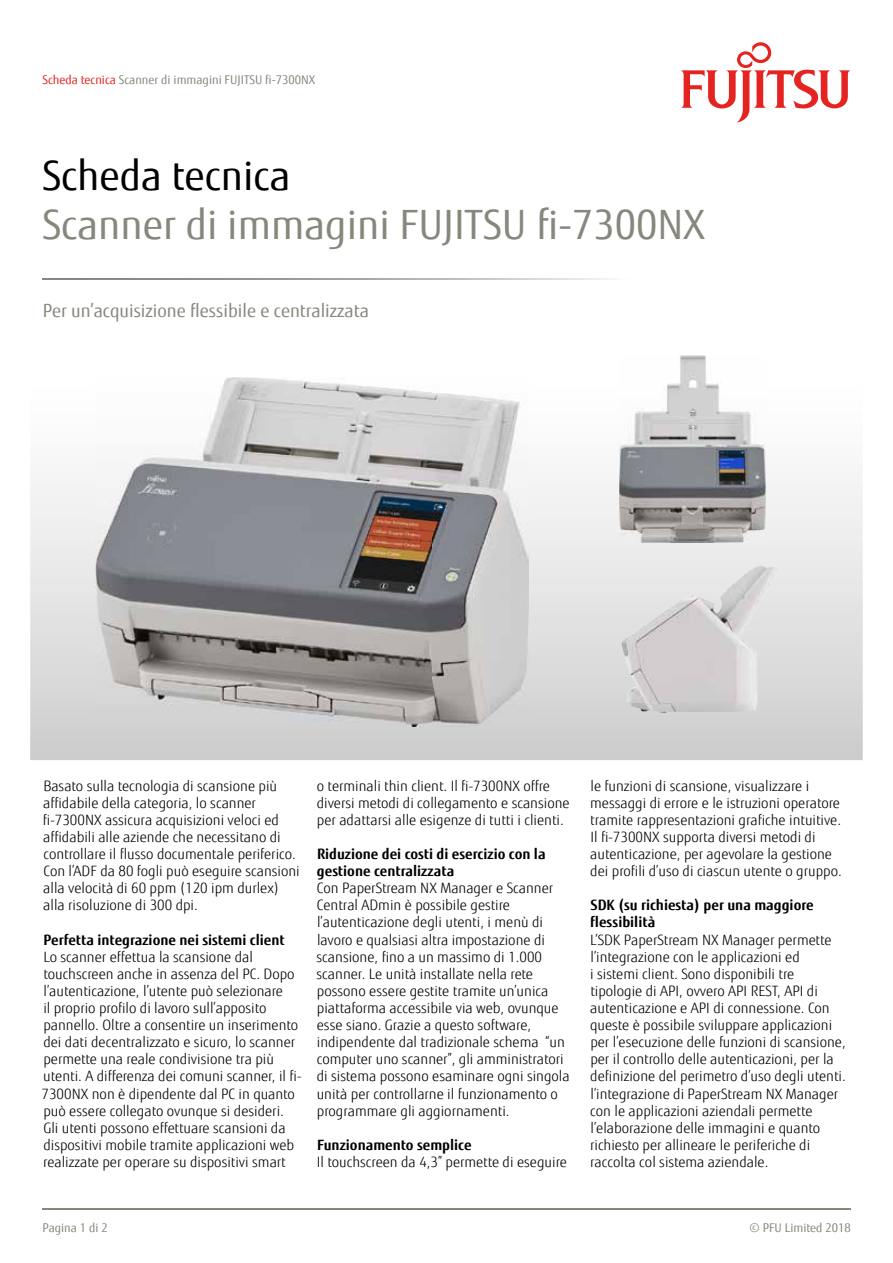
<style>
.page{position:relative;width:893px;height:1263px;background:#fff}
.page>*{position:absolute;margin:0;border:0;box-sizing:border-box;transform-origin:0 0}
.t1{font:40.5px "Fujitsu Sans";color:#87877d}
.t2{font:40.5px "Fujitsu Sans";color:#000}
.t3{font:18px "Fujitsu Sans";color:#87877d}
.t4{font:300 14.25px/17.1px "Fujitsu Sans";color:#000}
.t5{font:700 14.25px/17.1px "Fujitsu Sans";color:#000}
.t6{font:12px "Fujitsu Sans";color:#87877d}
.s1{color:#e52421}
</style>
<div class="page">
<svg style="left:681px;top:43px;width:169px;height:80px"></svg>
<svg style="left:43px;top:278px;width:567px;height:2px"></svg>
<svg style="left:30px;top:377px;width:833px;height:383px"></svg>
<img style="left:621px;top:567px;width:134px;height:146px">
<img style="left:95px;top:378px;width:434px;height:348px">
<img style="left:619px;top:355px;width:147px;height:187px">
<hr style="left:454px;top:1208px;width:396px;height:1px;background:#87877d">
<svg style="left:439px;top:1208px;width:15px;height:1px"></svg>
<hr style="left:43px;top:1208px;width:396px;height:1px;background:#87877d">
<p class="t6" style="left:43px;top:73px;width:274px"><span class="s1">Scheda tecnica</span> Scanner di immagini FUJITSU fi-7300NX</p>
<h1 class="t2" style="left:43px;top:152px;width:249px">Scheda tecnica</h1>
<h1 class="t1" style="left:43px;top:200px;width:664px">Scanner di immagini FUJITSU fi-7300NX</h1>
<p class="t3" style="left:43px;top:300px;width:328px">Per un’acquisizione flessibile e centralizzata</p>
<p class="t4" style="left:43px;top:777px;width:258px">Basato sulla tecnologia di scansione più affidabile della categoria, lo scanner fi-7300NX assicura acquisizioni veloci ed affidabili alle aziende che necessitano di controllare il flusso documentale periferico.<br>Con l’ADF da 80 fogli può eseguire scansioni alla velocità di 60 ppm (120 ipm durlex) alla risoluzione di 300 dpi.</p>
<p class="t5" style="left:44px;top:931px;width:243px">Perfetta integrazione nei sistemi client</p>
<p class="t4" style="left:42px;top:948px;width:261px">Lo scanner effettua la scansione dal touchscreen anche in assenza del PC. Dopo l’autenticazione, l’utente può selezionare<br>il proprio profilo di lavoro sull’apposito pannello. Oltre a consentire un inserimento dei dati decentralizzato e sicuro, lo scanner permette una reale condivisione tra più utenti. A differenza dei comuni scanner, il fi-7300NX non è dipendente dal PC in quanto può essere collegato ovunque si desideri.<br>Gli utenti possono effettuare scansioni da dispositivi mobile tramite applicazioni web realizzate per operare su dispositivi smart</p>
<p class="t4" style="left:317px;top:777px;width:254px">o terminali thin client. Il fi-7300NX offre diversi metodi di collegamento e scansione per adattarsi alle esigenze di tutti i clienti.</p>
<p class="t5" style="left:317px;top:845px;width:230px">Riduzione dei costi di esercizio con la gestione centralizzata</p>
<p class="t4" style="left:317px;top:880px;width:255px">Con PaperStream NX Manager e Scanner Central ADmin è possibile gestire l’autenticazione degli utenti, i menù di lavoro e qualsiasi altra impostazione di scansione, fino a un massimo di 1.000 scanner. Le unità installate nella rete possono essere gestite tramite un’unica piattaforma accessibile via web, ovunque esse siano. Grazie a questo software, indipendente dal tradizionale schema “un computer uno scanner”, gli amministratori di sistema possono esaminare ogni singola unità per controllarne il funzionamento o programmare gli aggiornamenti.</p>
<p class="t5" style="left:317px;top:1136px;width:156px">Funzionamento semplice</p>
<p class="t4" style="left:317px;top:1153px;width:251px">Il touchscreen da 4,3” permette di eseguire</p>
<p class="t4" style="left:590px;top:777px;width:253px">le funzioni di scansione, visualizzare i messaggi di errore e le istruzioni operatore tramite rappresentazioni grafiche intuitive.<br>Il fi-7300NX supporta diversi metodi di autenticazione, per agevolare la gestione dei profili d’uso di ciascun utente o gruppo.</p>
<p class="t5" style="left:590px;top:897px;width:225px">SDK (su richiesta) per una maggiore flessibilità</p>
<p class="t4" style="left:590px;top:931px;width:257px">L’SDK PaperStream NX Manager permette l’integrazione con le applicazioni ed<br>i sistemi client. Sono disponibili tre tipologie di API, ovvero API REST, API di autenticazione e API di connessione. Con queste è possibile sviluppare applicazioni per l’esecuzione delle funzioni di scansione, per il controllo delle autenticazioni, per la definizione del perimetro d’uso degli utenti. l’integrazione di PaperStream NX Manager con le applicazioni aziendali permette l’elaborazione delle immagini e quanto richiesto per allineare le periferiche di raccolta col sistema aziendale.</p>
<p class="t6" style="left:43px;top:1221px;width:67px">Pagina 1 di 2</p>
<p class="t6" style="left:750px;top:1221px;width:103px">© PFU Limited 2018</p>
</div>
